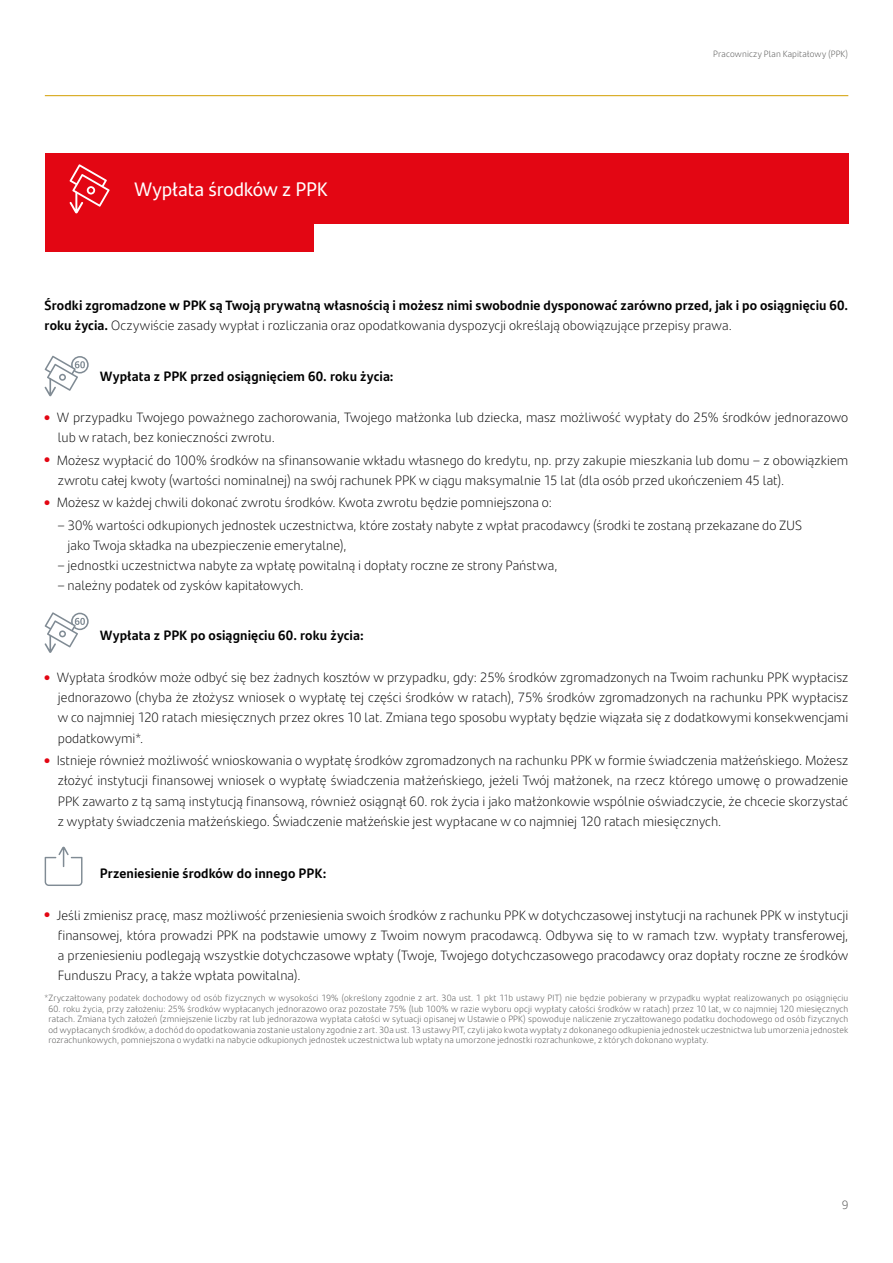
<style>
.page{position:relative;width:893px;height:1263px;background:#fff}
.page>*{position:absolute;margin:0;border:0;box-sizing:border-box;transform-origin:0 0}
.t1{font:19.5px "Santander Text";letter-spacing:-.01em;color:#fff}
.t2{font:300 13.5px/20.2px "Santander Text";letter-spacing:.005em;color:#000}
.t3{font:700 13.5px/20.2px "Santander Text";letter-spacing:.005em;color:#000}
.t4{font:300 12px "Santander Text";color:#4a4a49}
.t5{font:300 9px/10.5px "Santander Text";letter-spacing:.02em;color:#4a4a49;text-align:justify}
.s1{font-weight:300}
</style>
<div class="page">
<hr style="left:45px;top:95px;width:803px;height:1px;background:#d39e00">
<div style="left:45px;top:153px;width:803px;height:70px;background:#e30613"></div>
<div style="left:45px;top:198px;width:269px;height:54px;background:#e30613"></div>
<svg style="left:70px;top:164px;width:40px;height:49px"></svg>
<svg style="left:45px;top:356px;width:44px;height:40px"></svg>
<svg style="left:45px;top:612px;width:44px;height:41px"></svg>
<svg style="left:45px;top:847px;width:37px;height:39px"></svg>
<h1 class="t1" style="left:134px;top:175px;width:195px">Wypłata środków z PPK</h1>
<p class="t5" style="left:713px;top:48px;width:137px">Pracowniczy Plan Kapitałowy (PPK)</p>
<p class="t3" style="left:45px;top:295px;width:805px">Środki zgromadzone w PPK są Twoją prywatną własnością i możesz nimi swobodnie dysponować zarówno przed, jak i po osiągnięciu 60. roku życia. <span class="s1">Oczywiście zasady wypłat i rozliczania oraz opodatkowania dyspozycji określają obowiązujące przepisy prawa.</span></p>
<p class="t3" style="left:100px;top:365px;width:295px">Wypłata z PPK przed osiągnięciem 60. roku życia:</p>
<p class="t2" style="left:58px;top:407px;width:792px;text-indent:-13px"><sup>●</sup> W przypadku Twojego poważnego zachorowania, Twojego małżonka lub dziecka, masz możliwość wypłaty do 25% środków jednorazowo lub w ratach, bez konieczności zwrotu.</p>
<p class="t2" style="left:58px;top:449px;width:792px;text-indent:-13px"><sup>●</sup> Możesz wypłacić do 100% środków na sfinansowanie wkładu własnego do kredytu, np. przy zakupie mieszkania lub domu – z obowiązkiem zwrotu całej kwoty (wartości nominalnej) na swój rachunek PPK w ciągu maksymalnie 15 lat (dla osób przed ukończeniem 45 lat).</p>
<p class="t2" style="left:45px;top:492px;width:509px"><sup>●</sup> Możesz w każdej chwili dokonać zwrotu środków. Kwota zwrotu będzie pomniejszona o:</p>
<p class="t2" style="left:68px;top:514px;width:736px;text-indent:-10px">– 30% wartości odkupionych jednostek uczestnictwa, które zostały nabyte z wpłat pracodawcy (środki te zostaną przekazane do ZUS jako Twoja składka na ubezpieczenie emerytalne),</p>
<p class="t2" style="left:57px;top:555px;width:502px">– jednostki uczestnictwa nabyte za wpłatę powitalną i dopłaty roczne ze strony Państwa,</p>
<p class="t2" style="left:57px;top:575px;width:248px">– należny podatek od zysków kapitałowych.</p>
<p class="t3" style="left:100px;top:625px;width:265px">Wypłata z PPK po osiągnięciu 60. roku życia:</p>
<p class="t2" style="left:58px;top:666px;width:792px;text-align:justify;text-indent:-13px"><sup>●</sup> Wypłata środków może odbyć się bez żadnych kosztów w przypadku, gdy: 25% środków zgromadzonych na Twoim rachunku PPK wypłacisz jednorazowo (chyba że złożysz wniosek o wypłatę tej części środków w ratach), 75% środków zgromadzonych na rachunku PPK wypłacisz w co najmniej 120 ratach miesięcznych przez okres 10 lat. Zmiana tego sposobu wypłaty będzie wiązała się z dodatkowymi konsekwencjami podatkowymi*.</p>
<p class="t2" style="left:58px;top:750px;width:792px;text-align:justify;text-indent:-13px"><sup>●</sup> Istnieje również możliwość wnioskowania o wypłatę środków zgromadzonych na rachunku PPK w formie świadczenia małżeńskiego. Możesz złożyć instytucji finansowej wniosek o wypłatę świadczenia małżeńskiego, jeżeli Twój małżonek, na rzecz którego umowę o prowadzenie PPK zawarto z tą samą instytucją finansową, również osiągnął 60. rok życia i jako małżonkowie wspólnie oświadczycie, że chcecie skorzystać z wypłaty świadczenia małżeńskiego. Świadczenie małżeńskie jest wypłacane w co najmniej 120 ratach miesięcznych.</p>
<p class="t3" style="left:100px;top:862px;width:228px">Przeniesienie środków do innego PPK:</p>
<p class="t2" style="left:58px;top:904px;width:792px;text-align:justify;text-indent:-13px"><sup>●</sup> Jeśli zmienisz pracę, masz możliwość przeniesienia swoich środków z rachunku PPK w dotychczasowej instytucji na rachunek PPK w instytucji finansowej, która prowadzi PPK na podstawie umowy z Twoim nowym pracodawcą. Odbywa się to w ramach tzw. wypłaty transferowej, a przeniesieniu podlegają wszystkie dotychczasowe wpłaty (Twoje, Twojego dotychczasowego pracodawcy oraz dopłaty roczne ze środków Funduszu Pracy, a także wpłata powitalna).</p>
<p class="t5" style="left:45px;top:992px;width:805px">*Zryczałtowany podatek dochodowy od osób fizycznych w wysokości 19% (określony zgodnie z art. 30a ust. 1 pkt 11b ustawy PIT) nie będzie pobierany w przypadku wypłat realizowanych po osiągnięciu</p>
<p class="t5" style="left:48px;top:1003px;width:801px">60. roku życia, przy założeniu: 25% środków wypłacanych jednorazowo oraz pozostałe 75% (lub 100% w razie wyboru opcji wypłaty całości środków w ratach) przez 10 lat, w co najmniej 120 miesięcznych ratach. Zmiana tych założeń (zmniejszenie liczby rat lub jednorazowa wypłata całości w sytuacji opisanej w Ustawie o PPK) spowoduje naliczenie zryczałtowanego podatku dochodowego od osób fizycznych od wypłacanych środków, a dochód do opodatkowania zostanie ustalony zgodnie z art. 30a ust. 13 ustawy PIT, czyli jako kwota wypłaty z dokonanego odkupienia jednostek uczestnictwa lub umorzenia jednostek rozrachunkowych, pomniejszona o wydatki na nabycie odkupionych jednostek uczestnictwa lub wpłaty na umorzone jednostki rozrachunkowe, z których dokonano wypłaty.</p>
<p class="t4" style="left:842px;top:1195px;width:8px">9</p>
</div>
